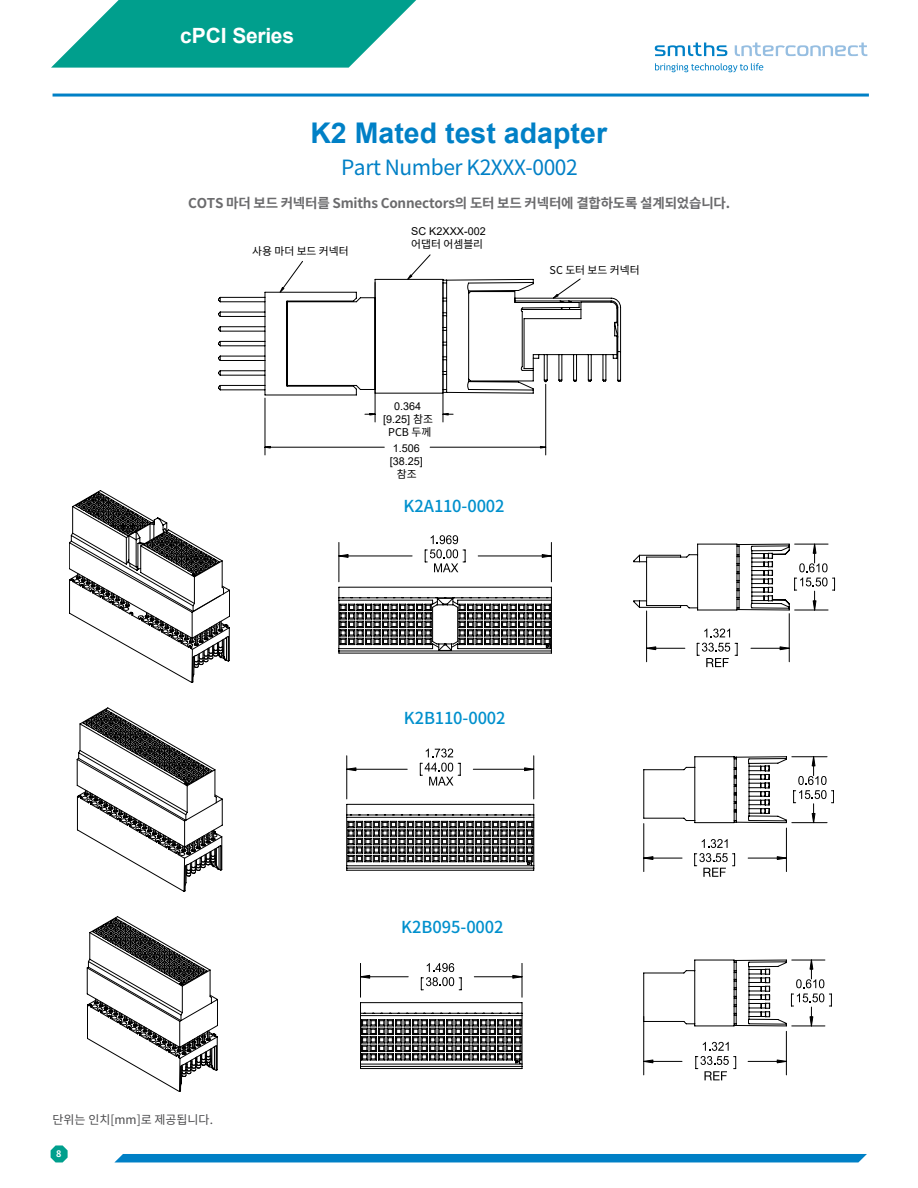
<style>
.page{position:relative;width:918px;height:1188px;background:#fff}
.page>*{position:absolute;margin:0;border:0;box-sizing:border-box;transform-origin:0 0}
.t1{font:700 28.5px "Arial";color:#0080c6}
.t2{font:21px "Noto Sans CJK";letter-spacing:-.02em;color:#0080c6}
.t3{font:700 21px "Arial";letter-spacing:-.01em;color:#fff}
.t4{font:500 16.5px "Noto Sans CJK";letter-spacing:-.01em;color:#0090cd}
.t5{font:700 13.5px "Noto Sans CJK";letter-spacing:-.015em;color:#6b6b6d}
.t6{font:12px "Noto Sans CJK";color:#4b4b4d}
.t7{font:10.8px/12.9px "Arial";color:#000;text-align:center}
.t8{font:10.8px "Noto Sans CJK";color:#000}
.t9{font:700 9px "Noto Sans CJK";color:#fff}
.s1{font-family:"Noto Sans CJK"}
</style>
<div class="page">
<svg style="left:655px;top:43px;width:72px;height:13px"></svg>
<svg style="left:735px;top:43px;width:132px;height:13px"></svg>
<svg style="left:655px;top:63px;width:108px;height:9px"></svg>
<svg style="left:51px;top:0;width:365px;height:68px"></svg>
<svg style="left:51px;top:1145px;width:17px;height:17px"></svg>
<div style="left:115px;top:1154px;width:752px;height:8px;background:#0080c6"></div>
<hr style="left:53px;top:94px;width:816px;height:3px;background:#0080c6">
<svg style="left:69px;top:490px;width:161px;height:193px"></svg>
<svg style="left:77px;top:707px;width:146px;height:185px"></svg>
<svg style="left:87px;top:916px;width:131px;height:176px"></svg>
<svg style="left:218px;top:291px;width:403px;height:105px"></svg>
<svg style="left:265px;top:291px;width:281px;height:164px"></svg>
<svg style="left:280px;top:254px;width:301px;height:168px"></svg>
<svg style="left:339px;top:587px;width:213px;height:67px"></svg>
<hr style="left:339px;top:542px;width:1px;height:40px;background:#000">
<hr style="left:551px;top:542px;width:1px;height:40px;background:#000">
<hr style="left:339px;top:556px;width:73px;height:1px;background:#000">
<hr style="left:478px;top:556px;width:73px;height:1px;background:#000">
<svg style="left:425px;top:535px;width:41px;height:37px"></svg>
<svg style="left:346px;top:804px;width:188px;height:67px"></svg>
<svg style="left:525px;top:768px;width:9px;height:3px"></svg>
<svg style="left:348px;top:768px;width:8px;height:3px"></svg>
<hr style="left:534px;top:756px;width:1px;height:43px;background:#000">
<hr style="left:347px;top:756px;width:1px;height:43px;background:#000">
<hr style="left:473px;top:769px;width:61px;height:1px;background:#000">
<hr style="left:347px;top:769px;width:60px;height:1px;background:#000">
<svg style="left:420px;top:749px;width:41px;height:37px"></svg>
<svg style="left:643px;top:959px;width:189px;height:68px"></svg>
<svg style="left:644px;top:1060px;width:9px;height:3px"></svg>
<svg style="left:777px;top:1060px;width:9px;height:3px"></svg>
<hr style="left:643px;top:1016px;width:1px;height:59px;background:#000">
<hr style="left:786px;top:1031px;width:1px;height:44px;background:#000">
<hr style="left:644px;top:1061px;width:38px;height:1px;background:#000">
<hr style="left:748px;top:1061px;width:38px;height:1px;background:#000">
<svg style="left:696px;top:1042px;width:40px;height:38px"></svg>
<svg style="left:633px;top:543px;width:202px;height:124px"></svg>
<svg style="left:643px;top:756px;width:144px;height:67px"></svg>
<hr style="left:792px;top:756px;width:35px;height:1px;background:#000">
<hr style="left:792px;top:822px;width:35px;height:1px;background:#000">
<svg style="left:793px;top:757px;width:41px;height:66px"></svg>
<svg style="left:645px;top:857px;width:8px;height:3px"></svg>
<svg style="left:777px;top:857px;width:9px;height:3px"></svg>
<hr style="left:644px;top:824px;width:1px;height:48px;background:#000">
<hr style="left:786px;top:828px;width:1px;height:44px;background:#000">
<hr style="left:644px;top:858px;width:38px;height:1px;background:#000">
<hr style="left:748px;top:858px;width:38px;height:1px;background:#000">
<svg style="left:694px;top:839px;width:41px;height:38px"></svg>
<svg style="left:360px;top:1002px;width:163px;height:67px"></svg>
<svg style="left:513px;top:975px;width:9px;height:2px"></svg>
<svg style="left:361px;top:975px;width:9px;height:2px"></svg>
<hr style="left:522px;top:963px;width:1px;height:34px;background:#000">
<hr style="left:360px;top:963px;width:1px;height:34px;background:#000">
<hr style="left:474px;top:977px;width:48px;height:1px;background:#000">
<hr style="left:361px;top:977px;width:47px;height:1px;background:#000">
<svg style="left:421px;top:963px;width:41px;height:28px"></svg>
<h2 class="t3" style="left:180px;top:20px;width:116px">cPCI Series</h2>
<h1 class="t1" style="left:310px;top:112px;width:298px">K2 Mated test adapter</h1>
<h2 class="t2" style="left:341px;top:156px;width:238px">Part Number K2XXX-0002</h2>
<p class="t5" style="left:188px;top:196px;width:544px">COTS 마더 보드 커넥터를 Smiths Connectors의 도터 보드 커넥터에 결합하도록 설계되었습니다.</p>
<p class="t8" style="left:252px;top:245px;width:98px">사용 마더 보드 커넥터</p>
<p class="t7" style="left:411px;top:225px;width:76px">SC K2XXX-002</p>
<p class="t8" style="left:411px;top:238px;width:73px">어댑터 어셈블리</p>
<p class="t8" style="left:550px;top:264px;width:92px">SC 도터 보드 커넥터</p>
<p class="t7" style="left:383px;top:399px;width:51px">0.364 [9.25] <span class="s1">참조</span></p>
<p class="t8" style="left:388px;top:425px;width:45px">PCB 두께</p>
<p class="t7" style="left:390px;top:441px;width:35px;text-align:left">1.506 [38.25]</p>
<p class="t8" style="left:397px;top:467px;width:21px">참조</p>
<p class="t4" style="left:403px;top:496px;width:103px">K2A110-0002</p>
<p class="t6" style="left:53px;top:1113px;width:162px">단위는 인치[mm]로 제공됩니다.</p>
<p class="t9" style="left:56px;top:1149px;width:7px">8</p>
<p class="t4" style="left:404px;top:709px;width:103px">K2B110-0002</p>
<p class="t4" style="left:401px;top:917px;width:104px">K2B095-0002</p>
</div>
